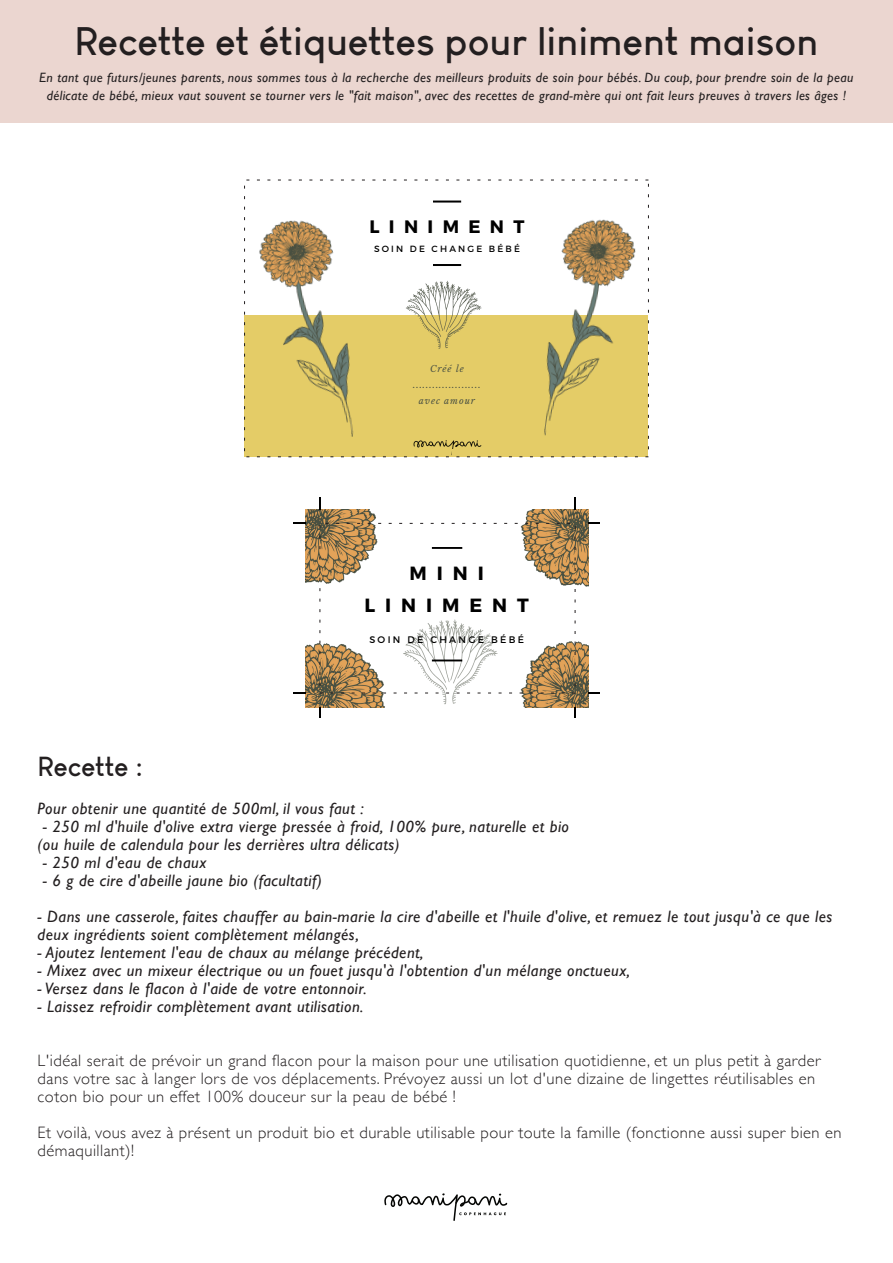
<style>
.page{position:relative;width:893px;height:1263px;background:#fff}
.page>*{position:absolute;margin:0;border:0;box-sizing:border-box;transform-origin:0 0}
.t1{font:700 39px "Louis George Cafe";color:#231f20}
.t2{font:700 27px "Louis George Cafe";color:#231f20}
.t3{font:700 19.05px/32px "Montserrat";letter-spacing:.52em;color:#000;text-align:center}
.t4{font:700 18px "Montserrat";letter-spacing:.52em;color:#000}
.t5{font:italic 16.5px/18px "Gill Sans";letter-spacing:.03em;color:#231f20}
.t6{font:300 16.5px/18px "Gill Sans";letter-spacing:.03em;color:#231f20}
.t7{font:italic 13.5px/18px "Gill Sans";letter-spacing:.03em;color:#231f20;text-align:center}
.t8{font:9.6px "Montserrat";letter-spacing:.24em;color:#000}
.t9{font:italic 9px/15.8px "Libre Baskerville";letter-spacing:.1em;color:#4c5243;text-align:center}
.t10{font:9px "Montserrat";letter-spacing:.24em;color:#000}
</style>
<div class="page">
<div style="left:245px;top:315px;width:403px;height:142px;background:#e4cc67"></div>
<img style="left:544px;top:219px;width:92px;height:217px">
<img style="left:259px;top:220px;width:95px;height:217px">
<img style="left:406px;top:280px;width:76px;height:69px">
<hr style="left:433px;top:200px;width:28px;height:3px;background:#000">
<hr style="left:433px;top:264px;width:28px;height:2px;background:#000">
<img style="left:413px;top:440px;width:69px;height:15px">
<div style="left:452px;top:449px;width:29px;height:8px;background:#e4cc67"></div>
<img style="left:408px;top:619px;width:85px;height:86px">
<hr style="left:432px;top:547px;width:30px;height:2px;background:#000">
<hr style="left:432px;top:659px;width:30px;height:2px;background:#000">
<img style="left:306px;top:612px;width:102px;height:95px">
<img style="left:306px;top:509px;width:95px;height:103px">
<img style="left:493px;top:620px;width:95px;height:87px">
<img style="left:494px;top:509px;width:94px;height:104px">
<svg style="left:319px;top:497px;width:1px;height:12px"></svg>
<svg style="left:293px;top:523px;width:13px;height:1px"></svg>
<svg style="left:575px;top:497px;width:1px;height:12px"></svg>
<svg style="left:588px;top:523px;width:12px;height:1px"></svg>
<svg style="left:293px;top:693px;width:13px;height:1px"></svg>
<svg style="left:588px;top:693px;width:12px;height:1px"></svg>
<svg style="left:384px;top:1193px;width:123px;height:28px"></svg>
<div style="left:0;top:0;width:893px;height:122px;background:#ebd6d0"></div>
<h1 class="t1" style="left:75px;top:16px;width:745px">Recette et étiquettes pour liniment maison</h1>
<p class="t7" style="left:39px;top:68px;width:816px">En tant que futurs/jeunes parents, nous sommes tous à la recherche des meilleurs produits de soin pour bébés. Du coup, pour prendre soin de la peau délicate de bébé, mieux vaut souvent se tourner vers le "fait maison", avec des recettes de grand-mère qui ont fait leurs preuves à travers les âges !</p>
<p class="t4" style="left:369px;top:216px;width:156px">LINIMENT</p>
<p class="t10" style="left:374px;top:243px;width:147px">SOIN DE CHANGE BÉBÉ</p>
<p class="t9" style="left:413px;top:361px;width:69px">Créé le ..................... avec amour</p>
<p class="t3" style="left:365px;top:558px;width:166px">MINI<br>LINIMENT</p>
<p class="t8" style="left:369px;top:634px;width:156px">SOIN DE CHANGE BÉBÉ</p>
<h2 class="t2" style="left:38px;top:750px;width:107px">Recette :</h2>
<p class="t5" style="left:38px;top:800px;width:328px">Pour obtenir une quantité de 500ml, il vous faut :</p>
<p class="t5" style="left:38px;top:818px;width:533px;text-indent:5px">- 250 ml d'huile d'olive extra vierge pressée à froid, 100% pure, naturelle et bio (ou huile de calendula pour les derrières ultra délicats)</p>
<p class="t5" style="left:43px;top:854px;width:165px">- 250 ml d'eau de chaux</p>
<p class="t5" style="left:43px;top:872px;width:281px">- 6 g de cire d'abeille jaune bio (facultatif)</p>
<p class="t5" style="left:38px;top:908px;width:796px">- Dans une casserole, faites chauffer au bain-marie la cire d'abeille et l'huile d'olive, et remuez le tout jusqu'à ce que les deux ingrédients soient complètement mélangés,</p>
<p class="t5" style="left:38px;top:944px;width:387px">- Ajoutez lentement l'eau de chaux au mélange précédent,</p>
<p class="t5" style="left:38px;top:962px;width:594px">- Mixez avec un mixeur électrique ou un fouet jusqu'à l'obtention d'un mélange onctueux,</p>
<p class="t5" style="left:38px;top:980px;width:331px">- Versez dans le flacon à l'aide de votre entonnoir.</p>
<p class="t5" style="left:38px;top:998px;width:327px">- Laissez refroidir complètement avant utilisation.</p>
<p class="t6" style="left:38px;top:1051px;width:784px">L'idéal serait de prévoir un grand flacon pour la maison pour une utilisation quotidienne, et un plus petit à garder dans votre sac à langer lors de vos déplacements. Prévoyez aussi un lot d'une dizaine de lingettes réutilisables en coton bio pour un effet 100% douceur sur la peau de bébé !</p>
<p class="t6" style="left:38px;top:1123px;width:805px">Et voilà, vous avez à présent un produit bio et durable utilisable pour toute la famille (fonctionne aussi super bien en démaquillant)!</p>
</div>
